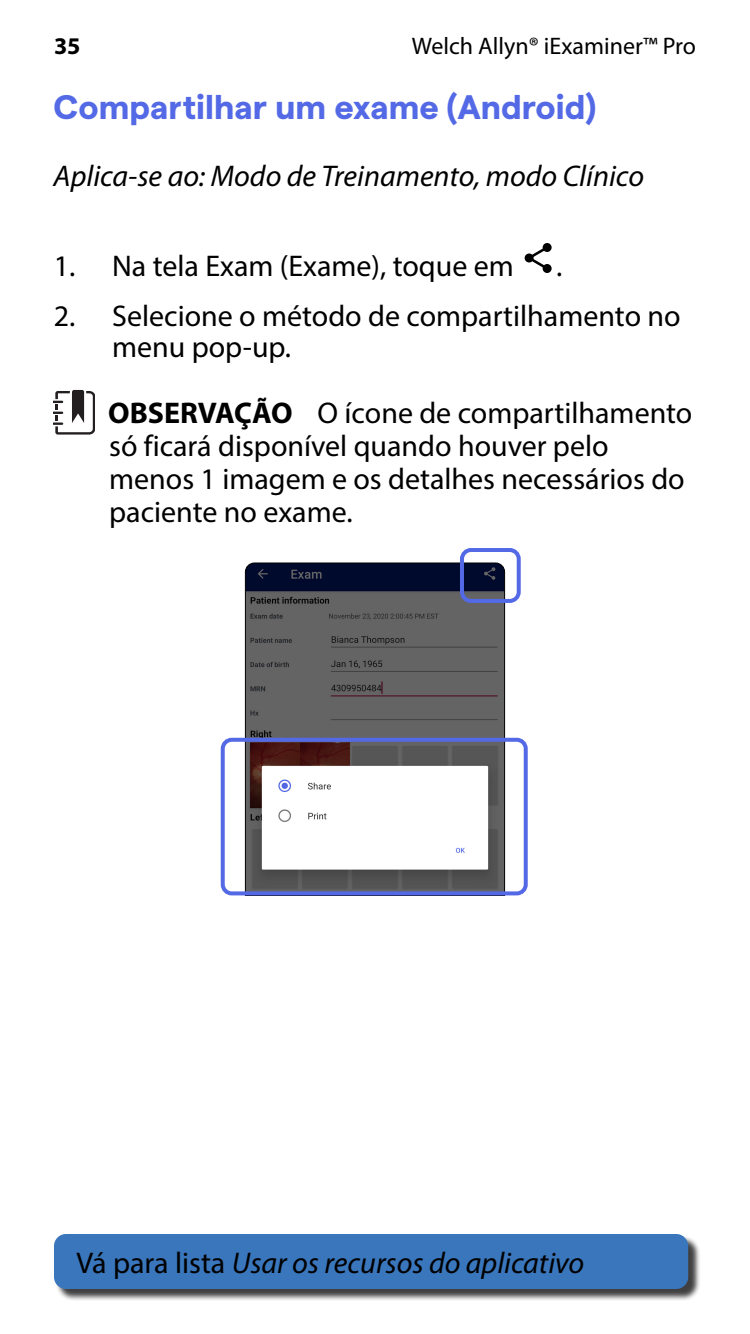
<style>
.page{position:relative;width:750px;height:1334px;background:#fff}
.page>*{position:absolute;margin:0;border:0;box-sizing:border-box;transform-origin:0 0}
.t1{font:700 34px "Matter";color:#5369e5}
.t2{font:30px/33px "Myriad Pro";color:#000}
.t3{font:italic 30px "Myriad Pro";color:#000}
.t4{font:24px "Myriad Pro";color:#000}
.t5{font:700 24px "Myriad Pro";color:#000}
.s1{font-weight:700}
.s2{font-style:normal}
</style>
<div class="page">
<div style="left:56px;top:1236px;width:645px;height:65px;background:#000;opacity:.75"></div>
<div style="left:54px;top:1234px;width:634px;height:55px;background:#3976bc;border-radius:12px"></div>
<svg style="left:525px;top:243px;width:27px;height:30px"></svg>
<svg style="left:53px;top:390px;width:41px;height:45px"></svg>
<svg style="left:244px;top:562px;width:262px;height:334px"></svg>
<div style="left:460px;top:548px;width:61px;height:55px;border:4px solid #5369e5;border-radius:9px"></div>
<div style="left:221px;top:738px;width:307px;height:157px;border:4px solid #5369e5;border-radius:9px"></div>
<p class="t5" style="left:54px;top:30px;width:28px">35</p>
<p class="t4" style="left:412px;top:31px;width:286px">Welch Allyn® iExaminer™ Pro</p>
<p class="t1" style="left:53px;top:81px;width:544px">Compartilhar um exame (Android)</p>
<p class="t3" style="left:54px;top:157px;width:592px">Aplica-se ao: Modo de Treinamento, modo Clínico</p>
<p class="t2" style="left:54px;top:249px;width:462px">1. Na tela Exam (Exame), toque em</p>
<p class="t2" style="left:556px;top:249px;width:8px">.</p>
<p class="t2" style="left:112px;top:300px;width:570px;line-height:31px;text-indent:-58px">2. Selecione o método de compartilhamento no menu pop-up.</p>
<p class="t2" style="left:108px;top:396px;width:586px"><span class="s1">OBSERVAÇÃO</span> O ícone de compartilhamento só ficará disponível quando houver pelo menos 1 imagem e os detalhes necessários do paciente no exame.</p>
<p class="t3" style="left:76px;top:1244px;width:509px"><span class="s2">Vá para lista</span> Usar os recursos do aplicativo</p>
</div>
